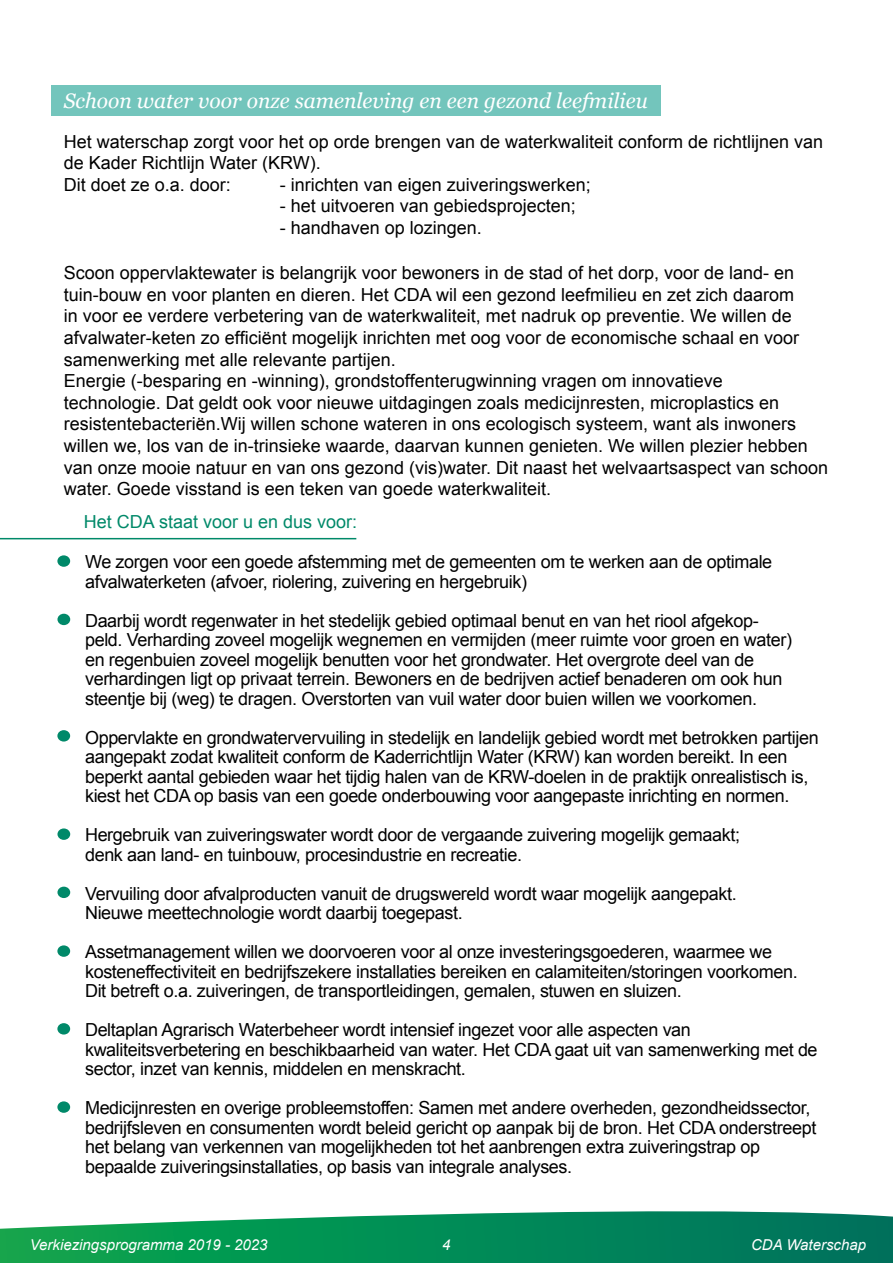
<style>
.page{position:relative;width:893px;height:1263px;background:#fff}
.page>*{position:absolute;margin:0;border:0;box-sizing:border-box;transform-origin:0 0}
.t1{font:italic 21px "Georgia";color:#fff}
.t2{font:18px/19.5px "Arial";letter-spacing:-.02em;color:#000}
.t3{font:18px/21.6px "Arial";color:#000}
.t4{font:18px "Arial";color:#008969}
.t5{font:italic 15px "Arial";color:#fff}
</style>
<div class="page">
<svg style="left:0;top:1211px;width:893px;height:52px;background:#1d9768"></svg>
<div style="left:57px;top:555px;width:13px;height:12px;background:#008969;border-radius:50%"></div>
<div style="left:57px;top:614px;width:13px;height:11px;background:#008969;border-radius:50%"></div>
<div style="left:57px;top:730px;width:13px;height:11px;background:#008969;border-radius:50%"></div>
<div style="left:57px;top:828px;width:13px;height:12px;background:#008969;border-radius:50%"></div>
<div style="left:57px;top:887px;width:13px;height:11px;background:#008969;border-radius:50%"></div>
<div style="left:57px;top:1023px;width:13px;height:11px;background:#008969;border-radius:50%"></div>
<div style="left:57px;top:1101px;width:13px;height:12px;background:#008969;border-radius:50%"></div>
<div style="left:57px;top:945px;width:13px;height:12px;background:#008969;border-radius:50%"></div>
<div style="left:51px;top:85px;width:610px;height:31px;background:#73c5bc"></div>
<hr style="left:0;top:538px;width:356px;height:1px;background:#008969">
<p class="t1" style="left:64px;top:86px;width:586px">Schoon water voor onze samenleving en een gezond leefmilieu</p>
<p class="t3" style="left:64px;top:131px;width:761px">Het waterschap zorgt voor het op orde brengen van de waterkwaliteit conform de richtlijnen van de Kader Richtlijn Water (KRW).<br>Dit doet ze o.a. door:</p>
<p class="t3" style="left:280px;top:174px;width:313px">- inrichten van eigen zuiveringswerken;</p>
<p class="t3" style="left:280px;top:195px;width:298px">- het uitvoeren van gebiedsprojecten;</p>
<p class="t3" style="left:280px;top:217px;width:204px">- handhaven op lozingen.</p>
<p class="t3" style="left:64px;top:262px;width:766px">Scoon oppervlaktewater is belangrijk voor bewoners in de stad of het dorp, voor de land- en tuin-bouw en voor planten en dieren. Het CDA wil een gezond leefmilieu en zet zich daarom<br>in voor ee verdere verbetering van de waterkwaliteit, met nadruk op preventie. We willen de afvalwater-keten zo efficiënt mogelijk inrichten met oog voor de economische schaal en voor samenwerking met alle relevante partijen.<br>Energie (-besparing en -winning), grondstoffenterugwinning vragen om innovatieve<br>technologie. Dat geldt ook voor nieuwe uitdagingen zoals medicijnresten, microplastics en resistentebacteriën.Wij willen schone wateren in ons ecologisch systeem, want als inwoners willen we, los van de in-trinsieke waarde, daarvan kunnen genieten. We willen plezier hebben van onze mooie natuur en van ons gezond (vis)water. Dit naast het welvaartsaspect van schoon water. Goede visstand is een teken van goede waterkwaliteit.</p>
<p class="t4" style="left:84px;top:509px;width:275px">Het CDA staat voor u en dus voor:</p>
<p class="t2" style="left:85px;top:552px;width:689px">We zorgen voor een goede afstemming met de gemeenten om te werken aan de optimale afvalwaterketen (afvoer, riolering, zuivering en hergebruik)</p>
<p class="t2" style="left:85px;top:611px;width:708px">Daarbij wordt regenwater in het stedelijk gebied optimaal benut en van het riool afgekop&shy;peld. Verharding zoveel mogelijk wegnemen en vermijden (meer ruimte voor groen en water) en regenbuien zoveel mogelijk benutten voor het grondwater. Het overgrote deel van de verhardingen ligt op privaat terrein. Bewoners en de bedrijven actief benaderen om ook hun steentje bij (weg) te dragen. Overstorten van vuil water door buien willen we voorkomen.</p>
<p class="t2" style="left:85px;top:728px;width:735px">Oppervlakte en grondwatervervuiling in stedelijk en landelijk gebied wordt met betrokken partijen aangepakt zodat kwaliteit conform de Kaderrichtlijn Water (KRW) kan worden bereikt. In een beperkt aantal gebieden waar het tijdig halen van de KRW-doelen in de praktijk onrealistisch is, kiest het CDA op basis van een goede onderbouwing voor aangepaste inrichting en normen.</p>
<p class="t2" style="left:85px;top:825px;width:657px">Hergebruik van zuiveringswater wordt door de vergaande zuivering mogelijk gemaakt; denk aan land- en tuinbouw, procesindustrie en recreatie.</p>
<p class="t2" style="left:85px;top:884px;width:653px">Vervuiling door afvalproducten vanuit de drugswereld wordt waar mogelijk aangepakt.<br>Nieuwe meettechnologie wordt daarbij toegepast.</p>
<p class="t2" style="left:85px;top:942px;width:714px">Assetmanagement willen we doorvoeren voor al onze investeringsgoederen, waarmee we kosteneffectiviteit en bedrijfszekere installaties bereiken en calamiteiten/storingen voorkomen.<br>Dit betreft o.a. zuiveringen, de transportleidingen, gemalen, stuwen en sluizen.</p>
<p class="t2" style="left:85px;top:1020px;width:734px">Deltaplan Agrarisch Waterbeheer wordt intensief ingezet voor alle aspecten van kwaliteitsverbetering en beschikbaarheid van water. Het CDA gaat uit van samenwerking met de sector, inzet van kennis, middelen en menskracht.</p>
<p class="t2" style="left:85px;top:1098px;width:733px">Medicijnresten en overige probleemstoffen: Samen met andere overheden, gezondheidssector, bedrijfsleven en consumenten wordt beleid gericht op aanpak bij de bron. Het CDA onderstreept het belang van verkennen van mogelijkheden tot het aanbrengen extra zuiveringstrap op bepaalde zuiveringsinstallaties, op basis van integrale analyses.</p>
<p class="t5" style="left:30px;top:1235px;width:239px">Verkiezingsprogramma 2019 - 2023</p>
<p class="t5" style="left:442px;top:1235px;width:10px">4</p>
<p class="t5" style="left:751px;top:1235px;width:117px">CDA Waterschap</p>
</div>
